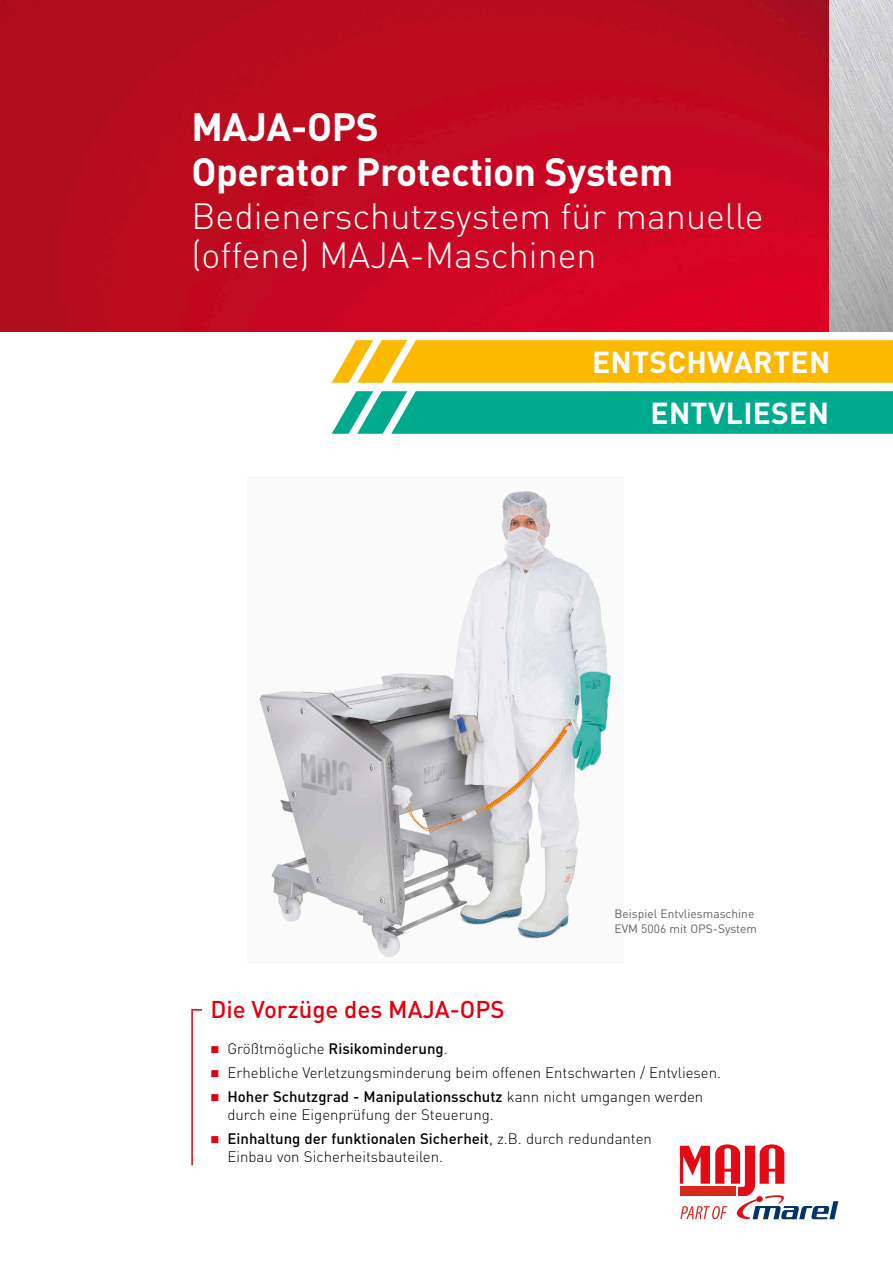
<style>
.page{position:relative;width:893px;height:1263px;background:#fff}
.page>*{position:absolute;margin:0;border:0;box-sizing:border-box;transform-origin:0 0}
.t1{font:700 39px/45px "DIN Pro";letter-spacing:-.01em;color:#fff}
.t2{font:300 36px/39px "DIN Pro";color:#fff}
.t3{font:700 30px/51px "DIN Pro";letter-spacing:.01em;color:#fff;text-align:right}
.t4{font:500 24px "DIN Pro";color:#e3000e}
.t5{font:300 15px/18px "DIN Pro";color:#000}
.t6{font:500 15px "DIN Pro";color:#000}
.t7{font:12px/14.4px "DIN Pro";color:#626262}
.s1{color:#e3000e}
.s2{font-weight:300}
.s3{font-weight:500}
</style>
<div class="page">
<img style="left:0;top:0;width:893px;height:332px">
<svg style="left:332px;top:340px;width:561px;height:43px;background:#fbbd10"></svg>
<svg style="left:332px;top:391px;width:561px;height:43px;background:#10af93"></svg>
<svg style="left:680px;top:1144px;width:158px;height:76px"></svg>
<img style="left:259px;top:491px;width:353px;height:466px">
<svg style="left:191px;top:1009px;width:11px;height:157px"></svg>
<h1 class="t1" style="left:191px;top:102px;width:483px">MAJA-OPS<br>OPERATOR PROTECTION SYSTEM</h1>
<h2 class="t2" style="left:191px;top:195px;width:574px">Bedienerschutzsystem für manuelle (offene) MAJA-Maschinen</h2>
<h3 class="t3" style="left:592px;top:335px;width:240px">ENTSCHWARTEN<br>ENTVLIESEN</h3>
<p class="t7" style="left:614px;top:906px;width:144px">Beispiel Entvliesmaschine<br>EVM 5006 mit OPS-System</p>
<h3 class="t4" style="left:210px;top:993px;width:296px">Die Vorzüge des MAJA-OPS</h3>
<p class="t6" style="left:210px;top:1038px;width:239px"><span class="s1">■</span> <span class="s2">Größtmögliche</span> Risikominderung<span class="s2">.</span></p>
<p class="t5" style="left:210px;top:1063px;width:512px"><span class="s1">■</span> Erhebliche Verletzungsminderung beim offenen Entschwarten / Entvliesen.</p>
<p class="t5" style="left:227px;top:1087px;width:477px;text-indent:-17px"><span class="s1">■</span> <span class="s3">Hoher Schutzgrad - Manipulationsschutz</span> kann nicht umgangen werden durch eine Eigenprüfung der Steuerung.</p>
<p class="t5" style="left:227px;top:1129px;width:426px;text-indent:-17px"><span class="s1">■</span> <span class="s3">Einhaltung der funktionalen Sicherheit</span>, z.B. durch redundanten<br>Einbau von Sicherheitsbauteilen.</p>
</div>
